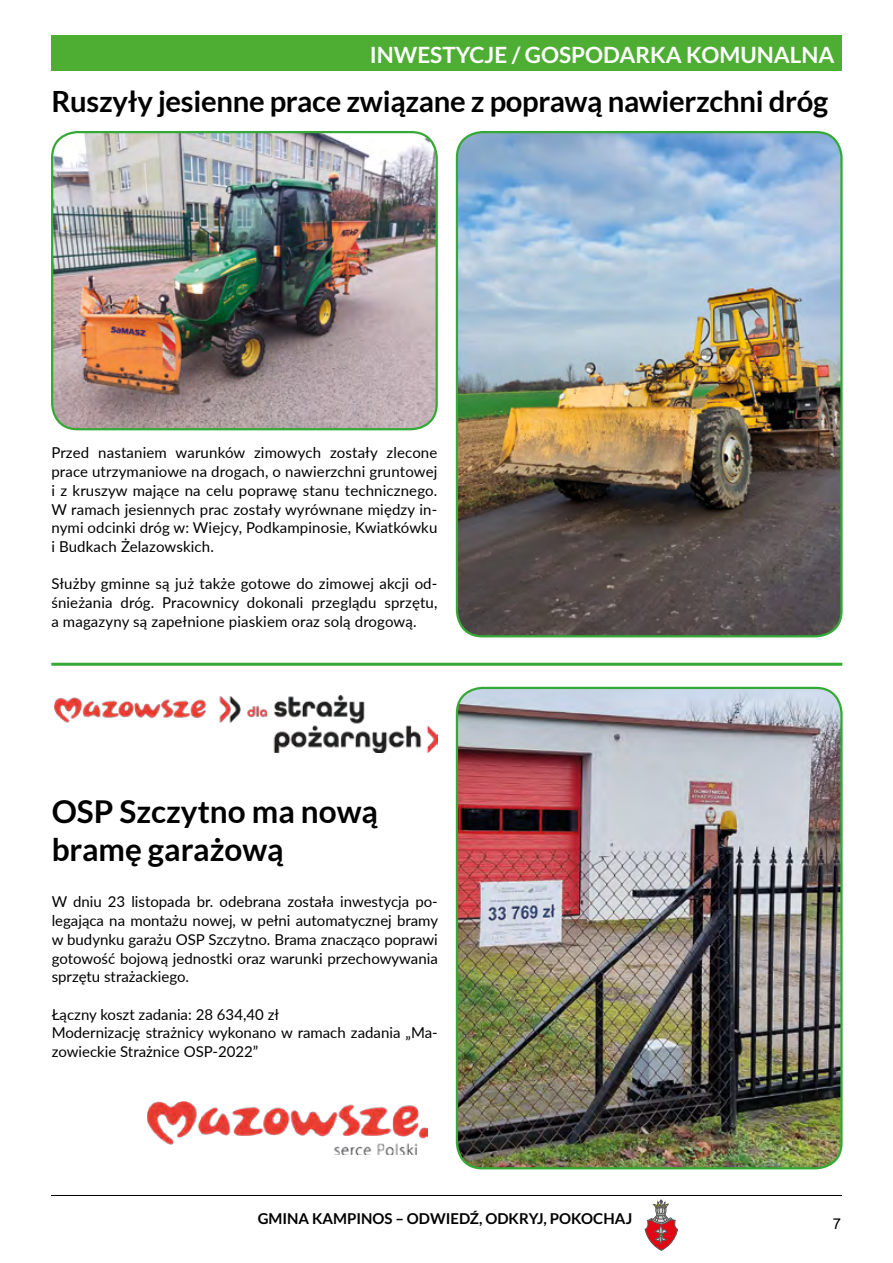
<style>
.page{position:relative;width:893px;height:1263px;background:#fff}
.page>*{position:absolute;margin:0;border:0;box-sizing:border-box;transform-origin:0 0}
.t1{font:700 31.5px/37.3px "Lato";color:#000}
.t2{font:700 29.25px "Lato";letter-spacing:-.01em;color:#000}
.t3{font:700 22.5px "Lato";color:#fff}
.t4{font:15px/18.8px "Lato";color:#000;text-align:justify}
.t5{font:700 15px "Lato";color:#000}
.t6{font:15px "Arial";color:#000}
</style>
<div class="page">
<svg style="left:645px;top:1200px;width:33px;height:50px"></svg>
<hr style="left:51px;top:1195px;width:791px;height:1px;background:#000">
<div style="left:51px;top:35px;width:791px;height:36px;background:#4ead33"></div>
<img style="left:52px;top:132px;width:385px;height:297px">
<div style="left:51px;top:131px;width:387px;height:299px;border:2px solid #35a936;border-radius:26px"></div>
<img style="left:457px;top:132px;width:383px;height:504px">
<div style="left:456px;top:131px;width:387px;height:506px;border:2px solid #35a936;border-radius:26px"></div>
<img style="left:457px;top:688px;width:383px;height:480px">
<div style="left:456px;top:687px;width:387px;height:482px;border:2px solid #35a936;border-radius:26px"></div>
<hr style="left:51px;top:663px;width:791px;height:3px;background:#35a936">
<img style="left:55px;top:695px;width:383px;height:57px">
<img style="left:148px;top:1101px;width:280px;height:54px">
<h3 class="t3" style="left:370px;top:42px;width:172px">inwestycje / gospodarka</h3>
<h3 class="t3" style="left:686px;top:42px;width:18px">komunalna</h3>
<h2 class="t2" style="left:51px;top:85px;width:778px">Ruszyły jesienne prace związane z poprawą nawierzchni dróg</h2>
<p class="t4" style="left:51px;top:443px;width:388px">Przed nastaniem warunków zimowych zostały zlecone prace utrzymaniowe na drogach, o nawierzchni gruntowej i z kruszyw mające na celu poprawę stanu technicznego.<br>W ramach jesiennych prac zostały wyrównane między in&shy;nymi odcinki dróg w: Wiejcy, Podkampinosie, Kwiatkówku i Budkach Żelazowskich.</p>
<p class="t4" style="left:51px;top:574px;width:388px">Służby gminne są już także gotowe do zimowej akcji od&shy;śnieżania dróg. Pracownicy dokonali przeglądu sprzętu, a magazyny są zapełnione piaskiem oraz solą drogową.</p>
<h1 class="t1" style="left:52px;top:793px;width:328px">OSP Szczytno ma nową bramę garażową</h1>
<p class="t4" style="left:52px;top:892px;width:388px">W dniu 23 listopada br. odebrana została inwestycja po&shy;legająca na montażu nowej, w pełni automatycznej bramy w budynku garażu OSP Szczytno. Brama znacząco poprawi gotowość bojową jednostki oraz warunki przechowywania sprzętu strażackiego.</p>
<p class="t4" style="left:52px;top:1004px;width:388px;text-align:left">Łączny koszt zadania: 28 634,40 zł<br>Modernizację strażnicy wykonano w ramach zadania „Ma&shy;zowieckie Strażnice OSP-2022”</p>
<p class="t5" style="left:258px;top:1210px;width:376px">Gmina Kampinos – odwiedź, odkryj, pokochaj</p>
<p class="t6" style="left:833px;top:1214px;width:10px">7</p>
</div>
